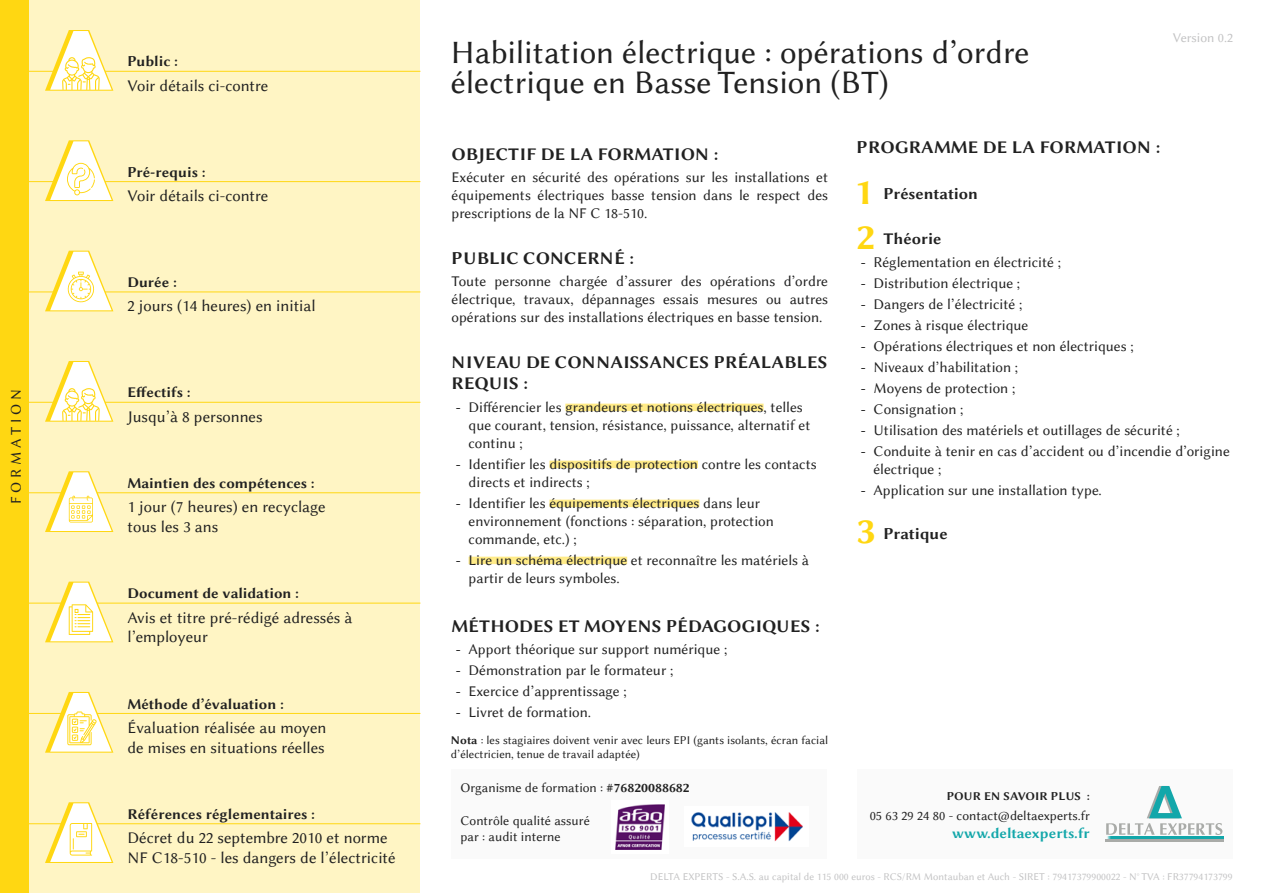
<style>
.page{position:relative;width:1263px;height:893px;background:#fff}
.page>*{position:absolute;margin:0;border:0;box-sizing:border-box;transform-origin:0 0}
.t1{font:37.5px "Linux Biolinum GB";color:#ffd712}
.t2{font:33px/30px "Linux Biolinum G";color:#212121}
.t3{font:18px/21.6px "Linux Biolinum GB";letter-spacing:.005em;color:#212121}
.t4{font:16.5px/19.8px "Linux Biolinum G";color:#212121}
.t5{font:16.5px "Linux Biolinum GB";color:#212121}
.t6{font:15px/18px "Linux Biolinum G";color:#212121}
.t7{font:15px "Linux Biolinum GB";color:#212121}
.t8{font:15px "Linux Biolinum GB";color:#13a7aa}
.t9{font:15px "Linux Biolinum G";letter-spacing:.26em;color:#212121}
.t10{font:13.5px/16.2px "Linux Biolinum G";color:#212121}
.t11{font:13.5px "Linux Biolinum G";color:#c3c3c4}
.t12{font:12px/14.4px "Linux Biolinum G";color:#212121}
.t13{font:12px "Linux Biolinum GB";letter-spacing:.005em;color:#212121}
.t14{font:10.5px "Linux Biolinum G";color:#c3c3c4}
.s1{font-family:"Optima LT Std"}
.s2{font-family:"Linux Biolinum GB"}
</style>
<div class="page">
<div style="left:451px;top:769px;width:376px;height:89px;background:#fafafa"></div>
<div style="left:857px;top:769px;width:376px;height:89px;background:#fafafa"></div>
<div style="left:0;top:0;width:28px;height:893px;background:#ffd712"></div>
<div style="left:28px;top:0;width:392px;height:893px;background:#fff5c4"></div>
<hr style="left:28px;top:402px;width:392px;height:1px;background:#ffd712">
<svg style="left:45px;top:361px;width:68px;height:61px"></svg>
<hr style="left:28px;top:713px;width:392px;height:1px;background:#ffd712">
<svg style="left:45px;top:692px;width:68px;height:61px"></svg>
<hr style="left:1105px;top:837px;width:118px;height:2px;background:#13a7aa">
<hr style="left:1105px;top:839px;width:118px;height:2px;background:#a9aba8">
<svg style="left:1106px;top:786px;width:116px;height:49px"></svg>
<div style="left:611px;top:800px;width:58px;height:53px;background:#fff"></div>
<img style="left:615px;top:804px;width:49px;height:45px">
<img style="left:691px;top:812px;width:112px;height:29px">
<hr style="left:28px;top:71px;width:392px;height:1px;background:#ffd712">
<svg style="left:45px;top:30px;width:68px;height:61px"></svg>
<hr style="left:28px;top:181px;width:392px;height:1px;background:#ffd712">
<svg style="left:45px;top:140px;width:68px;height:61px"></svg>
<div style="left:565px;top:404px;width:198px;height:7px;background:#ffeb88"></div>
<div style="left:549px;top:461px;width:149px;height:7px;background:#ffeb88"></div>
<div style="left:549px;top:500px;width:150px;height:7px;background:#ffeb88"></div>
<div style="left:469px;top:557px;width:158px;height:7px;background:#ffeb88"></div>
<hr style="left:28px;top:823px;width:392px;height:1px;background:#ffd712">
<svg style="left:45px;top:802px;width:68px;height:61px"></svg>
<hr style="left:28px;top:603px;width:392px;height:1px;background:#ffd712">
<svg style="left:45px;top:582px;width:68px;height:60px"></svg>
<hr style="left:28px;top:492px;width:392px;height:1px;background:#ffd712">
<svg style="left:45px;top:471px;width:68px;height:61px"></svg>
<hr style="left:28px;top:292px;width:392px;height:1px;background:#ffd712">
<svg style="left:45px;top:251px;width:68px;height:60px"></svg>
<p class="t7" style="left:128px;top:51px;width:52px">Public :</p>
<p class="t4" style="left:128px;top:76px;width:142px">Voir détails ci-contre</p>
<p class="t7" style="left:128px;top:161px;width:80px">Pré-requis :</p>
<p class="t4" style="left:128px;top:186px;width:142px">Voir détails ci-contre</p>
<p class="t7" style="left:128px;top:272px;width:51px">Durée :</p>
<p class="t4" style="left:128px;top:296px;width:190px">2 jours (14 heures) en initial</p>
<p class="t9" style="left:8px;top:504px;width:117px;rotate:-90deg">FORMATION</p>
<p class="t7" style="left:128px;top:382px;width:65px">Effectifs :</p>
<p class="t4" style="left:128px;top:407px;width:137px">Jusqu’à 8 personnes</p>
<p class="t7" style="left:128px;top:473px;width:189px">Maintien des compétences :</p>
<p class="t4" style="left:128px;top:497px;width:200px">1 jour (7 heures) en recyclage tous les 3 ans</p>
<p class="t7" style="left:128px;top:583px;width:173px">Document de validation :</p>
<p class="t4" style="left:128px;top:607px;width:227px">Avis et titre pré-rédigé adressés à l’employeur</p>
<p class="t7" style="left:128px;top:693px;width:158px">Méthode d’évaluation :</p>
<p class="t4" style="left:128px;top:718px;width:200px">Évaluation réalisée au moyen de mises en situations réelles</p>
<p class="t7" style="left:128px;top:803px;width:189px">Références réglementaires :</p>
<p class="t4" style="left:128px;top:828px;width:270px">Décret du 22 septembre 2010 et norme<br>NF C18-510 - les dangers de l’électricité</p>
<h2 class="t2" style="left:451px;top:38px;width:580px">Habilitation électrique : opérations d’ordre électrique en Basse Tension (BT)</h2>
<p class="t11" style="left:1173px;top:30px;width:62px">Version 0.2</p>
<p class="t3" style="left:452px;top:142px;width:268px">OBJECTIF DE LA FORMATION :</p>
<p class="t6" style="left:452px;top:168px;width:378px;text-align:justify">Exécuter en sécurité des opérations sur les installations et équipements électriques basse tension dans le respect des prescriptions de la NF C 18-510.</p>
<p class="t3" style="left:452px;top:246px;width:184px">PUBLIC CONCERNÉ :</p>
<p class="t6" style="left:452px;top:272px;width:378px;text-align:justify">Toute personne chargée d’assurer des opérations d’ordre électrique, travaux, dépannages essais mesures ou autres opérations sur des installations électriques en basse tension.</p>
<p class="t3" style="left:452px;top:350px;width:378px">NIVEAU DE CONNAISSANCES PRÉALABLES<br>REQUIS :</p>
<p class="t6" style="left:469px;top:398px;width:343px;text-indent:-13px"><span class="s1">-</span> Différencier les grandeurs et notions électriques, telles que courant, tension, résistance, puissance, alternatif et continu ;</p>
<p class="t6" style="left:469px;top:455px;width:350px;text-indent:-13px"><span class="s1">-</span> Identifier les dispositifs de protection contre les contacts directs et indirects ;</p>
<p class="t6" style="left:469px;top:494px;width:307px;text-indent:-13px"><span class="s1">-</span> Identifier les équipements électriques dans leur environnement (fonctions : séparation, protection commande, etc.) ;</p>
<p class="t6" style="left:469px;top:551px;width:342px;text-indent:-13px"><span class="s1">-</span> Lire un schéma électrique et reconnaître les matériels à partir de leurs symboles.</p>
<p class="t3" style="left:452px;top:614px;width:369px">MÉTHODES ET MOYENS PÉDAGOGIQUES :</p>
<p class="t6" style="left:456px;top:640px;width:273px"><span class="s1">-</span> Apport théorique sur support numérique ;</p>
<p class="t6" style="left:456px;top:661px;width:219px"><span class="s1">-</span> Démonstration par le formateur ;</p>
<p class="t6" style="left:456px;top:682px;width:172px"><span class="s1">-</span> Exercice d’apprentissage ;</p>
<p class="t6" style="left:456px;top:703px;width:137px"><span class="s1">-</span> Livret de formation.</p>
<p class="t12" style="left:451px;top:733px;width:379px"><span class="s2">Nota</span> : les stagiaires doivent venir avec leurs EPI (gants isolants, écran facial d’électricien, tenue de travail adaptée)</p>
<p class="t10" style="left:460px;top:780px;width:231px">Organisme de formation : <span class="s2">#76820088682</span></p>
<p class="t10" style="left:460px;top:812px;width:131px">Contrôle qualité assuré par : audit interne</p>
<p class="t3" style="left:856px;top:136px;width:305px">PROGRAMME DE LA FORMATION :</p>
<h1 class="t1" style="left:856px;top:165px;width:18px">1</h1>
<p class="t5" style="left:883px;top:182px;width:96px">Présentation</p>
<h1 class="t1" style="left:856px;top:210px;width:20px">2</h1>
<p class="t5" style="left:883px;top:227px;width:59px">Théorie</p>
<p class="t6" style="left:861px;top:253px;width:202px"><span class="s1">-</span> Réglementation en électricité ;</p>
<p class="t6" style="left:861px;top:274px;width:161px"><span class="s1">-</span> Distribution électrique ;</p>
<p class="t6" style="left:861px;top:295px;width:163px"><span class="s1">-</span> Dangers de l’électricité ;</p>
<p class="t6" style="left:861px;top:316px;width:169px"><span class="s1">-</span> Zones à risque électrique</p>
<p class="t6" style="left:861px;top:337px;width:274px"><span class="s1">-</span> Opérations électriques et non électriques ;</p>
<p class="t6" style="left:861px;top:358px;width:159px"><span class="s1">-</span> Niveaux d’habilitation ;</p>
<p class="t6" style="left:861px;top:379px;width:156px"><span class="s1">-</span> Moyens de protection ;</p>
<p class="t6" style="left:861px;top:400px;width:104px"><span class="s1">-</span> Consignation ;</p>
<p class="t6" style="left:861px;top:421px;width:321px"><span class="s1">-</span> Utilisation des matériels et outillages de sécurité ;</p>
<p class="t6" style="left:873px;top:442px;width:358px;text-indent:-13px"><span class="s1">-</span> Conduite à tenir en cas d’accident ou d’incendie d’origine électrique ;</p>
<p class="t6" style="left:861px;top:481px;width:243px"><span class="s1">-</span> Application sur une installation type.</p>
<h1 class="t1" style="left:856px;top:505px;width:20px">3</h1>
<p class="t5" style="left:883px;top:522px;width:66px">Pratique</p>
<p class="t13" style="left:947px;top:787px;width:144px">POUR EN SAVOIR PLUS :</p>
<p class="t10" style="left:870px;top:808px;width:222px">05 63 29 24 80 - contact@deltaexperts.fr</p>
<p class="t8" style="left:952px;top:823px;width:139px">www.deltaexperts.fr</p>
<p class="t14" style="left:650px;top:870px;width:584px">DELTA EXPERTS - S.A.S. au capital de 115 000 euros - RCS/RM Montauban et Auch - SIRET : 79417379900022 - N° TVA : FR37794173799</p>
</div>
